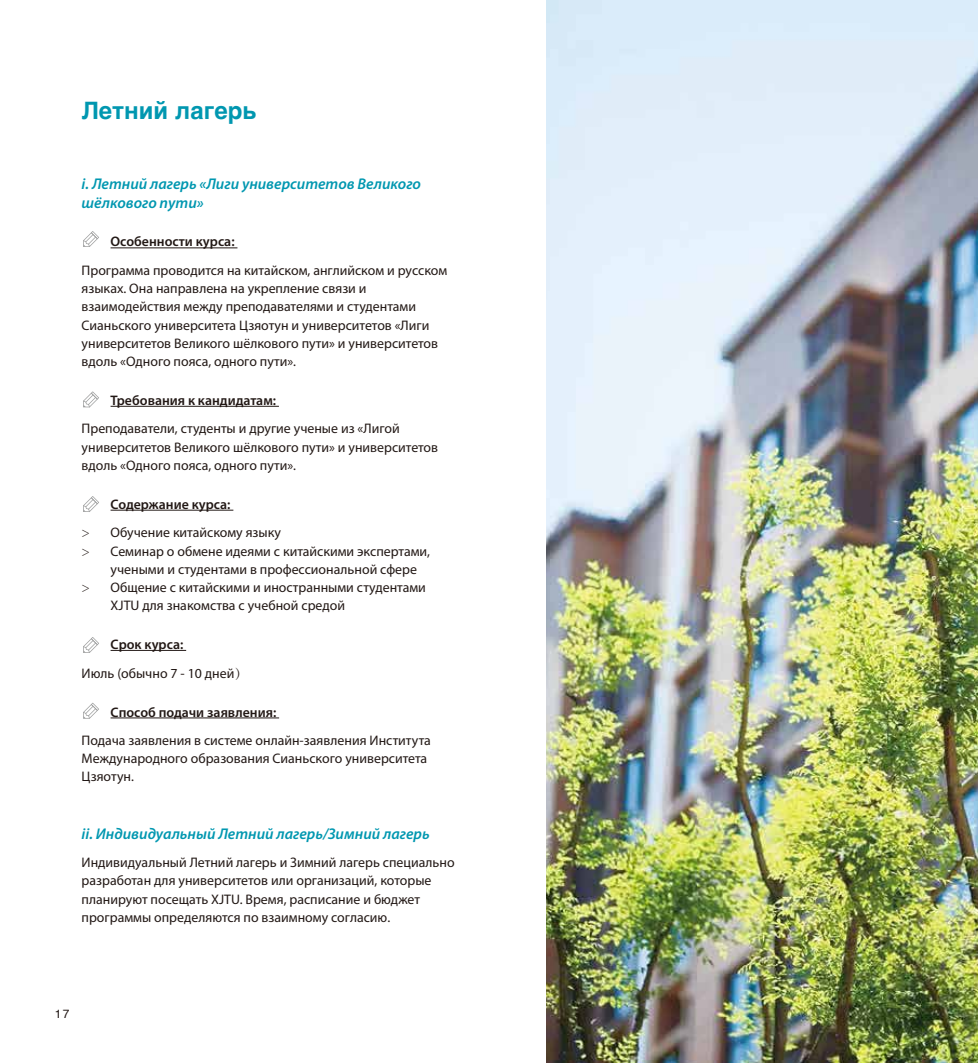
<style>
.page{position:relative;width:978px;height:1063px;background:#fff}
.page>*{position:absolute;margin:0;border:0;box-sizing:border-box;transform-origin:0 0}
.t1{font:700 24px "Helvetica";color:#0097b0}
.t2{font:italic 600 15.6px/18.1px "Myriad Pro";color:#0097b0}
.t3{font:13.8px/18.1px "Myriad Pro";color:#221815}
.t4{font:600 13.8px "Myriad Pro";color:#221815}
.t5{font:12px "Helvetica";color:#221815}
.s1{font-weight:600}
.s2{font-family:"Adobe Song Std";font-weight:300}
</style>
<div class="page">
<hr style="left:111px;top:248px;width:126px;height:1px;background:#221815">
<hr style="left:111px;top:406px;width:168px;height:1px;background:#221815">
<hr style="left:111px;top:510px;width:122px;height:1px;background:#221815">
<hr style="left:111px;top:650px;width:75px;height:1px;background:#221815">
<hr style="left:111px;top:718px;width:168px;height:1px;background:#221815">
<svg style="left:83px;top:231px;width:16px;height:16px"></svg>
<svg style="left:83px;top:391px;width:16px;height:16px"></svg>
<svg style="left:83px;top:496px;width:16px;height:16px"></svg>
<svg style="left:83px;top:637px;width:16px;height:16px"></svg>
<svg style="left:83px;top:703px;width:16px;height:16px"></svg>
<img style="left:547px;top:0;width:431px;height:1063px">
<h1 class="t1" style="left:82px;top:91px;width:176px">Летний лагерь</h1>
<p class="t2" style="left:82px;top:175px;width:341px">i. Летний лагерь «Лиги университетов Великого шёлкового пути»</p>
<p class="t4" style="left:111px;top:234px;width:126px">Особенности курса:</p>
<p class="t3" style="left:82px;top:262px;width:367px">Программа проводится на китайском, английском и русском языках. Она направлена на укрепление связи и взаимодействия между преподавателями и студентами Сианьского университета Цзяотун и университетов «Лиги университетов Великого шёлкового пути» и университетов вдоль «Одного пояса, одного пути».</p>
<p class="t4" style="left:111px;top:393px;width:167px">Требования к кандидатам:</p>
<p class="t3" style="left:82px;top:420px;width:358px">Преподаватели, студенты и другие ученые из «Лигой университетов Великого шёлкового пути» и университетов вдоль «Одного пояса, одного пути».</p>
<p class="t3" style="left:82px;top:490px;width:201px;line-height:28.5px;text-indent:29px"><span class="s1">Содержание курса:<br></span><span class="s2">&gt;</span> Обучение китайскому языку</p>
<p class="t3" style="left:82px;top:542px;width:350px"><span class="s2">&gt;</span> Семинар о обмене идеями с китайскими экспертами,</p>
<p class="t3" style="left:111px;top:560px;width:308px">учеными и студентами в профессиональной сфере</p>
<p class="t3" style="left:82px;top:578px;width:346px"><span class="s2">&gt;</span> Общение с китайскими и иностранными студентами</p>
<p class="t3" style="left:111px;top:597px;width:236px">XJTU для знакомства с учебной средой</p>
<p class="t3" style="left:82px;top:630px;width:168px;line-height:28.7px;text-indent:29px"><span class="s1">Срок курса:<br></span>Июль (обычно 7 - 10 дней<span class="s2">）</span></p>
<p class="t4" style="left:111px;top:704px;width:167px">Способ подачи заявления:</p>
<p class="t3" style="left:82px;top:732px;width:351px">Подача заявления в системе онлайн-заявления Института<br>Международного образования Сианьского университета<br>Цзяотун.</p>
<p class="t2" style="left:82px;top:825px;width:350px">ii. Индивидуальный Летний лагерь/Зимний лагерь</p>
<p class="t3" style="left:82px;top:854px;width:375px">Индивидуальный Летний лагерь и Зимний лагерь специально разработан для университетов или организаций, которые планируют посещать XJTU. Время, расписание и бюджет программы определяются по взаимному согласию.</p>
<p class="t5" style="left:55px;top:1004px;width:16px">17</p>
</div>
